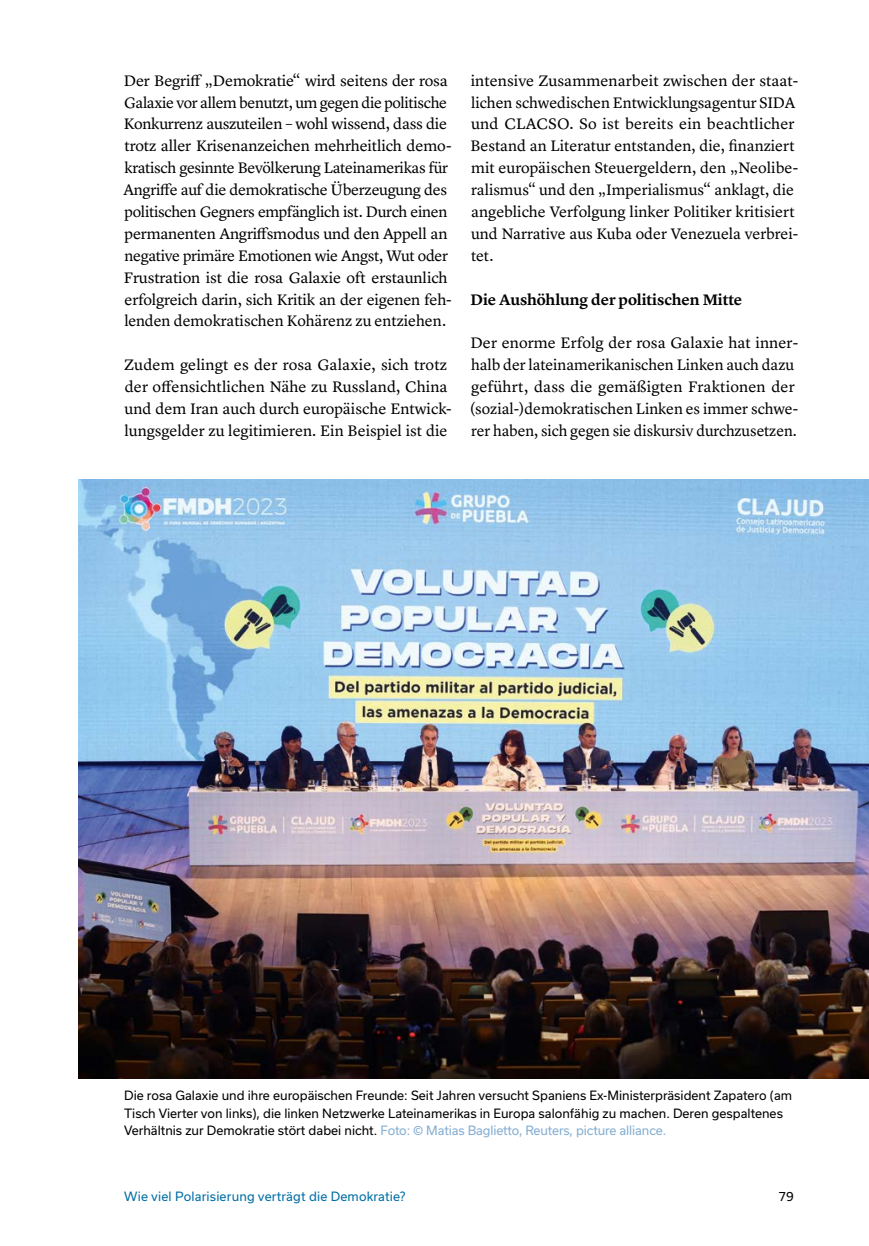
<style>
.page{position:relative;width:869px;height:1246px;background:#fff}
.page>*{position:absolute;margin:0;border:0;box-sizing:border-box;transform-origin:0 0}
.t1{font:15.75px/21.9px "Lyon Text";letter-spacing:-.005em;color:#000}
.t2{font:600 15.75px "Lyon Text";letter-spacing:-.005em;color:#000}
.t3{font:12.25px/17.5px "Usual";color:#000}
.t4{font:12.25px "Usual";letter-spacing:.015em;color:#006ea6}
.s1{color:#85aed2}
</style>
<div class="page">
<img style="left:78px;top:479px;width:790px;height:599px">
<p class="t1" style="left:123px;top:68px;width:330px">Der Begriff „Demokratie“ wird seitens der rosa Galaxie vor allem benutzt, um gegen die politische Konkurrenz auszuteilen – wohl wissend, dass die trotz aller Krisenanzeichen mehrheitlich demo&shy;kratisch gesinnte Bevölkerung Lateinamerikas für Angriffe auf die demokratische Überzeugung des politischen Gegners empfänglich ist. Durch einen permanenten Angriffsmodus und den Appell an negative primäre Emotionen wie Angst, Wut oder Frustration ist die rosa Galaxie oft erstaunlich erfolgreich darin, sich Kritik an der eigenen feh&shy;lenden demokratischen Kohärenz zu entziehen.</p>
<p class="t1" style="left:124px;top:353px;width:329px">Zudem gelingt es der rosa Galaxie, sich trotz der offensichtlichen Nähe zu Russland, China und dem Iran auch durch europäische Entwick&shy;lungsgelder zu legitimieren. Ein Beispiel ist die</p>
<p class="t1" style="left:470px;top:68px;width:329px">intensive Zusammenarbeit zwischen der staat&shy;lichen schwedischen Entwicklungsagentur SIDA und CLACSO. So ist bereits ein beachtlicher Bestand an Literatur entstanden, die, finanziert mit europäischen Steuergeldern, den „Neolibe&shy;ralismus“ und den „Imperialismus“ anklagt, die angebliche Verfolgung linker Politiker kritisiert und Narrative aus Kuba oder Venezuela verbrei&shy;tet.</p>
<p class="t2" style="left:470px;top:287px;width:273px">Die Aushöhlung der politischen Mitte</p>
<p class="t1" style="left:470px;top:331px;width:330px">Der enorme Erfolg der rosa Galaxie hat inner&shy;halb der lateinamerikanischen Linken auch dazu geführt, dass die gemäßigten Fraktionen der (sozial-)demokratischen Linken es immer schwe&shy;rer haben, sich gegen sie diskursiv durchzusetzen.</p>
<p class="t3" style="left:124px;top:1086px;width:669px">Die rosa Galaxie und ihre europäischen Freunde: Seit Jahren versucht Spaniens Ex-Ministerpräsident Zapatero (am<br>Tisch Vierter von links), die linken Netzwerke Lateinamerikas in Europa salonfähig zu machen. Deren gespaltenes<br>Verhältnis zur Demokratie stört dabei nicht. <span class="s1">Foto: © Matias Baglietto, Reuters, picture alliance.</span></p>
<p class="t4" style="left:124px;top:1188px;width:282px">Wie viel Polarisierung verträgt die Demokratie?</p>
<p class="t3" style="left:778px;top:1186px;width:17px">79</p>
</div>
